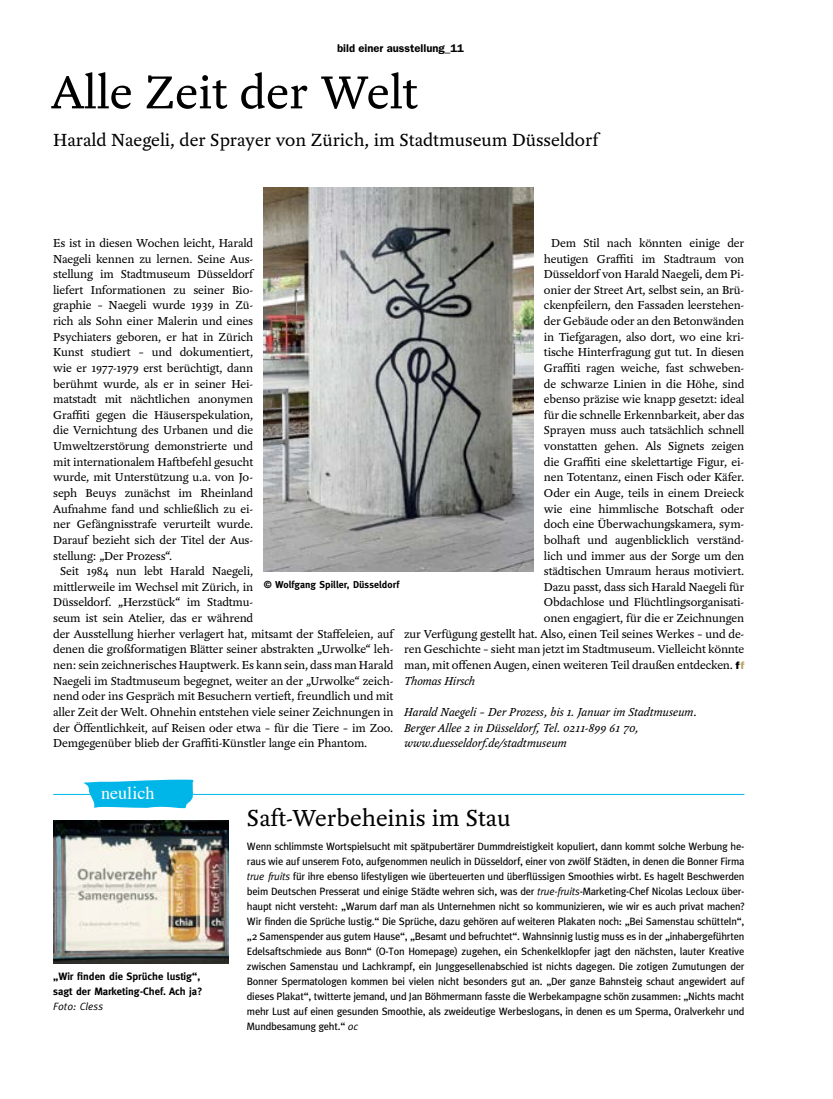
<style>
.page{position:relative;width:833px;height:1099px;background:#fff}
.page>*{position:absolute;margin:0;border:0;box-sizing:border-box;transform-origin:0 0}
.Headline3{font:50px "Yoga OT";color:#000}
.HeadlineNeulich2014{font:25.12px "Yoga OT";color:#000}
.Hervorhebung2014{font:19px "Yoga OT";color:#000}
.t1{font:18.12px "Times";color:#fff}
.Fließtext_neu_10_201{font:12.5px/15.6px "Yoga OT";letter-spacing:-.01em;color:#000;text-align:justify}
.Fließtext_neu_10_201-2{font:italic 12.5px "Yoga OT";color:#000}
.Rubrik_rechts{font:600 11.25px "Franklin Gothic";color:#000}
.Neulich_Fliesstext{font:10.62px/15px "Meta";letter-spacing:-.015em;color:#000;text-align:justify}
.Neulich_Fliesstext-2{font:700 10.62px "Meta";color:#000}
.Neulich_Fliesstext-3{font:italic 10.62px "Meta";color:#000}
.Bildunterschrift{font:700 10px "Meta";letter-spacing:.01em;color:#000}
.s1{font-style:italic}
</style>
<div class="page">
<hr style="left:53px;top:794px;width:691px;height:1px;background:#00b6e8">
<svg style="left:83px;top:779px;width:111px;height:29px"></svg>
<svg style="left:735px;top:661px;width:9px;height:8px"></svg>
<img style="left:53px;top:820px;width:176px;height:143px">
<img style="left:264px;top:187px;width:269px;height:384px">
<p class="Rubrik_rechts" style="left:337px;top:41px;width:128px">bild einer ausstellung_11</p>
<p class="Headline3" style="left:51px;top:66px;width:368px">Alle Zeit der Welt</p>
<p class="Hervorhebung2014" style="left:53px;top:129px;width:547px">Harald Naegeli, der Sprayer von Zürich, im Stadtmuseum Düsseldorf</p>
<p class="Fließtext_neu_10_201" style="left:53px;top:235px;width:202px">Es ist in diesen Wochen leicht, Harald Naegeli kennen zu lernen. Seine Aus&shy;stellung im Stadtmuseum Düsseldorf liefert Informationen zu seiner Bio&shy;graphie – Naegeli wurde 1939 in Zü&shy;rich als Sohn einer Malerin und eines Psychiaters geboren, er hat in Zürich Kunst studiert – und dokumentiert, wie er 1977-1979 erst berüchtigt, dann berühmt wurde, als er in seiner Hei&shy;matstadt mit nächtlichen anonymen Graffiti gegen die Häuserspekulation, die Vernichtung des Urbanen und die Umweltzerstörung demonstrierte und mit internationalem Haftbefehl gesucht wurde, mit Unterstützung u.a. von Jo&shy;seph Beuys zunächst im Rheinland Aufnahme fand und schließlich zu ei&shy;ner Gefängnisstrafe verurteilt wurde.<br>Darauf bezieht sich der Titel der Aus&shy;stellung: „Der Prozess“.</p>
<p class="Fließtext_neu_10_201" style="left:53px;top:563px;width:342px;text-align:left;text-indent:7px">Seit 1984 nun lebt Harald Naegeli,<br>mittlerweile im Wechsel mit Zürich, in<br>Düsseldorf. „Herzstück“ im Stadtmu-<br>seum ist sein Atelier, das er während<br>der Ausstellung hierher verlagert hat, mitsamt der Staffeleien, auf denen die großformatigen Blätter seiner abstrakten „Urwolke“ leh&shy;nen: sein zeichnerisches Hauptwerk. Es kann sein, dass man Harald Naegeli im Stadtmuseum begegnet, weiter an der „Urwolke“ zeich&shy;nend oder ins Gespräch mit Besuchern vertieft, freundlich und mit aller Zeit der Welt. Ohnehin entstehen viele seiner Zeichnungen in der Öffentlichkeit, auf Reisen oder etwa – für die Tiere – im Zoo.<br>Demgegenüber blieb der Graffiti-Künstler lange ein Phantom.</p>
<p class="Fließtext_neu_10_201" style="left:551px;top:235px;width:195px">Dem Stil nach könnten einige der</p>
<p class="Fließtext_neu_10_201" style="left:544px;top:251px;width:202px">heutigen Graffiti im Stadtraum von</p>
<p class="Fließtext_neu_10_201" style="left:544px;top:266px;width:202px">Düsseldorf von Harald Naegeli, dem Pi-</p>
<p class="Fließtext_neu_10_201" style="left:544px;top:282px;width:202px">onier der Street Art, selbst sein, an Brü-</p>
<p class="Fließtext_neu_10_201" style="left:544px;top:298px;width:202px">ckenpfeilern, den Fassaden leerstehen-</p>
<p class="Fließtext_neu_10_201" style="left:544px;top:313px;width:202px">der Gebäude oder an den Betonwänden</p>
<p class="Fließtext_neu_10_201" style="left:544px;top:329px;width:202px">in Tiefgaragen, also dort, wo eine kri-</p>
<p class="Fließtext_neu_10_201" style="left:544px;top:345px;width:202px">tische Hinterfragung gut tut. In diesen</p>
<p class="Fließtext_neu_10_201" style="left:544px;top:360px;width:202px">Graffiti ragen weiche, fast schweben-</p>
<p class="Fließtext_neu_10_201" style="left:544px;top:376px;width:202px">de schwarze Linien in die Höhe, sind</p>
<p class="Fließtext_neu_10_201" style="left:544px;top:391px;width:202px">ebenso präzise wie knapp gesetzt: ideal</p>
<p class="Fließtext_neu_10_201" style="left:544px;top:407px;width:202px">für die schnelle Erkennbarkeit, aber das</p>
<p class="Fließtext_neu_10_201" style="left:544px;top:423px;width:202px">Sprayen muss auch tatsächlich schnell</p>
<p class="Fließtext_neu_10_201" style="left:544px;top:438px;width:202px">vonstatten gehen. Als Signets zeigen</p>
<p class="Fließtext_neu_10_201" style="left:544px;top:454px;width:202px">die Graffiti eine skelettartige Figur, ei-</p>
<p class="Fließtext_neu_10_201" style="left:544px;top:470px;width:202px">nen Totentanz, einen Fisch oder Käfer.</p>
<p class="Fließtext_neu_10_201" style="left:544px;top:485px;width:202px">Oder ein Auge, teils in einem Dreieck</p>
<p class="Fließtext_neu_10_201" style="left:544px;top:501px;width:202px">wie eine himmlische Botschaft oder</p>
<p class="Fließtext_neu_10_201" style="left:544px;top:516px;width:202px">doch eine Überwachungskamera, sym-</p>
<p class="Fließtext_neu_10_201" style="left:544px;top:532px;width:202px">bolhaft und augenblicklich verständ-</p>
<p class="Fließtext_neu_10_201" style="left:544px;top:548px;width:202px">lich und immer aus der Sorge um den</p>
<p class="Fließtext_neu_10_201" style="left:544px;top:563px;width:202px">städtischen Umraum heraus motiviert.</p>
<p class="Fließtext_neu_10_201" style="left:544px;top:579px;width:202px">Dazu passt, dass sich Harald Naegeli für</p>
<p class="Fließtext_neu_10_201" style="left:544px;top:595px;width:202px">Obdachlose und Flüchtlingsorganisati-</p>
<p class="Fließtext_neu_10_201" style="left:544px;top:610px;width:202px">onen engagiert, für die er Zeichnungen</p>
<p class="Fließtext_neu_10_201" style="left:404px;top:626px;width:342px">zur Verfügung gestellt hat. Also, einen Teil seines Werkes – und de-</p>
<p class="Fließtext_neu_10_201" style="left:404px;top:641px;width:342px">ren Geschichte – sieht man jetzt im Stadtmuseum. Vielleicht könnte</p>
<p class="Fließtext_neu_10_201" style="left:404px;top:657px;width:330px">man, mit offenen Augen, einen weiteren Teil draußen entdecken.</p>
<p class="Fließtext_neu_10_201-2" style="left:404px;top:674px;width:73px">Thomas Hirsch</p>
<p class="Fließtext_neu_10_201-2" style="left:404px;top:705px;width:294px">Harald Naegeli – Der Prozess, bis 1. Januar im Stadtmuseum.</p>
<p class="Fließtext_neu_10_201-2" style="left:404px;top:721px;width:236px">Berger Allee 2 in Düsseldorf, Tel. 0211-899 61 70,</p>
<p class="Fließtext_neu_10_201-2" style="left:404px;top:736px;width:164px">www.duesseldorf.de/stadtmuseum</p>
<p class="Bildunterschrift" style="left:264px;top:578px;width:137px">© Wolfgang Spiller, Düsseldorf</p>
<p class="t1" style="left:101px;top:776px;width:55px">neulich</p>
<p class="Neulich_Fliesstext-2" style="left:53px;top:969px;width:148px">„Wir finden die Sprüche lustig“,</p>
<p class="Neulich_Fliesstext-2" style="left:53px;top:984px;width:151px">sagt der Marketing-Chef. Ach ja?</p>
<p class="Neulich_Fliesstext-3" style="left:53px;top:999px;width:51px">Foto: Cless</p>
<p class="HeadlineNeulich2014" style="left:247px;top:804px;width:265px">Saft-Werbeheinis im Stau</p>
<p class="Neulich_Fliesstext" style="left:247px;top:839px;width:499px">Wenn schlimmste Wortspielsucht mit spätpubertärer Dummdreistigkeit kopuliert, dann kommt solche Werbung he&shy;raus wie auf unserem Foto, aufgenommen neulich in Düsseldorf, einer von zwölf Städten, in denen die Bonner Firma <span class="s1">true fruits</span> für ihre ebenso lifestyligen wie überteuerten und überflüssigen Smoothies wirbt. Es hagelt Beschwerden beim Deutschen Presserat und einige Städte wehren sich, was der <span class="s1">true-fruits</span>-Marketing-Chef Nicolas Lecloux über&shy;haupt nicht versteht: „Warum darf man als Unternehmen nicht so kommunizieren, wie wir es auch privat machen?<br>Wir finden die Sprüche lustig.“ Die Sprüche, dazu gehören auf weiteren Plakaten noch: „Bei Samenstau schütteln“, „2 Samenspender aus gutem Hause“, „Besamt und befruchtet“. Wahnsinnig lustig muss es in der „inhabergeführten Edelsaftschmiede aus Bonn“ (O-Ton Homepage) zugehen, ein Schenkelklopfer jagt den nächsten, lauter Kreative zwischen Samenstau und Lachkrampf, ein Junggesellenabschied ist nichts dagegen. Die zotigen Zumutungen der Bonner Spermatologen kommen bei vielen nicht besonders gut an. „Der ganze Bahnsteig schaut angewidert auf dieses Plakat“, twitterte jemand, und Jan Böhmermann fasste die Werbekampagne schön zusammen: „Nichts macht mehr Lust auf einen gesunden Smoothie, als zweideutige Werbeslogans, in denen es um Sperma, Oralverkehr und Mundbesamung geht.“ <span class="s1">oc</span></p>
</div>
